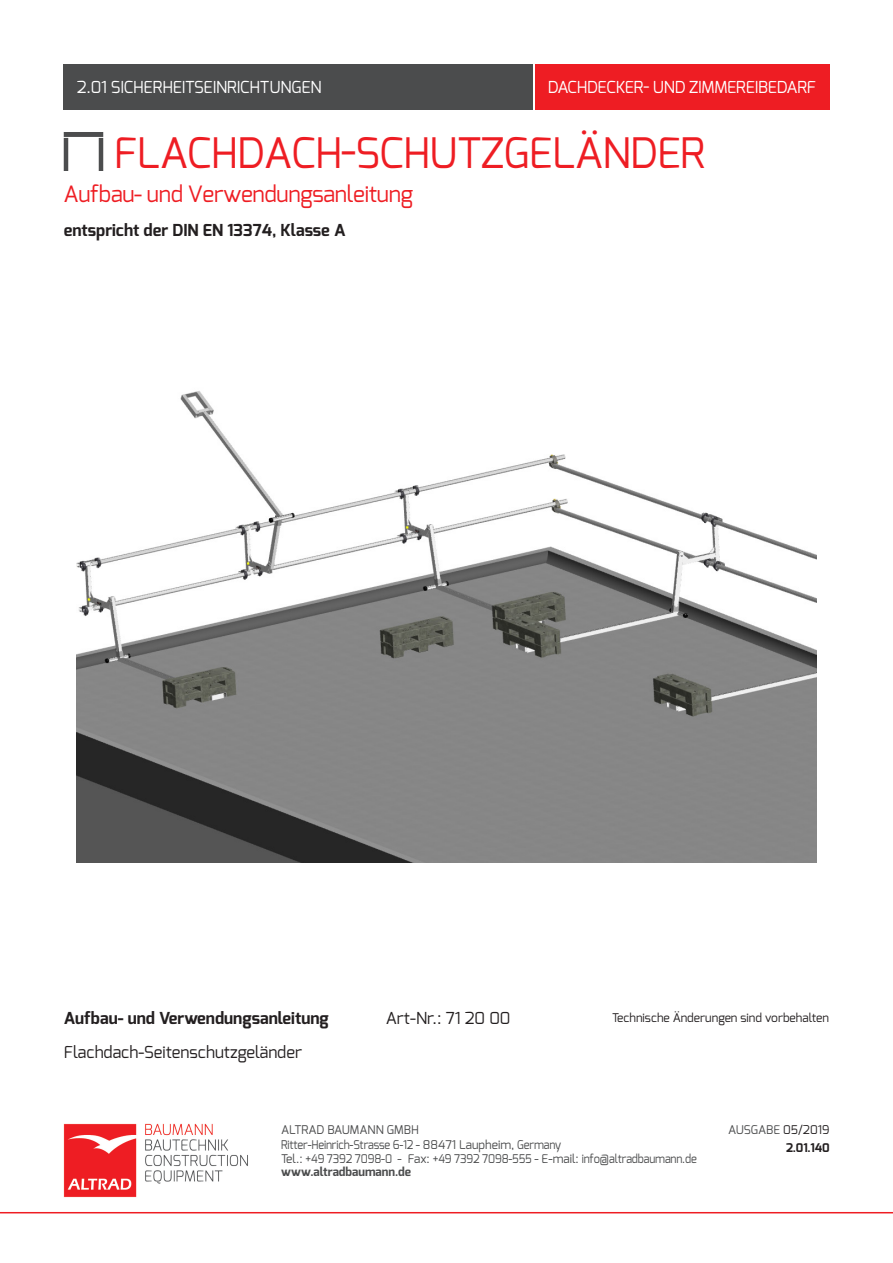
<style>
.page{position:relative;width:893px;height:1263px;background:#fff}
.page>*{position:absolute;margin:0;border:0;box-sizing:border-box;transform-origin:0 0}
.t1{font:42px "Exo";letter-spacing:-.015em;color:#ee1d23}
.t2{font:22.5px "Exo";letter-spacing:-.015em;color:#ee1d23}
.t3{font:700 16.5px "Exo";color:#231f20}
.t4{font:16.5px "Exo";letter-spacing:-.015em;color:#fff}
.t5{font:16.5px "Exo";color:#231f20}
.t6{font:12px/14.4px "Exo";letter-spacing:-.015em;color:#4b4c4d}
.t7{font:12px "Exo";color:#231f20}
.t8{font:700 12px/18.6px "Exo";color:#231f20;text-align:right}
.t9{font:700 12px "Exo";color:#4b4c4d}
.s1{font-weight:400;color:#4b4c4d}
.s2{font-weight:400}
</style>
<div class="page">
<img style="left:63px;top:1123px;width:185px;height:75px">
<hr style="left:0;top:1212px;width:893px;height:1px;background:#ee1d23">
<div style="left:64px;top:64px;width:469px;height:45px;background:#4b4c4d"></div>
<div style="left:535px;top:64px;width:294px;height:45px;background:#ee1d23"></div>
<img style="left:63px;top:132px;width:41px;height:39px">
<img style="left:77px;top:391px;width:740px;height:472px">
<h3 class="t4" style="left:77px;top:76px;width:247px">2.01 SICHERHEITSEINRICHTUNGEN</h3>
<h3 class="t4" style="left:548px;top:76px;width:270px">DACHDECKER- UND ZIMMEREIBEDARF</h3>
<h1 class="t1" style="left:114px;top:126px;width:593px">FLACHDACH-SCHUTZGELÄNDER</h1>
<h2 class="t2" style="left:64px;top:179px;width:351px">Aufbau- und Verwendungsanleitung</h2>
<h3 class="t3" style="left:64px;top:219px;width:283px">entspricht der DIN EN 13374, Klasse A</h3>
<h3 class="t3" style="left:64px;top:1008px;width:266px">Aufbau- und Verwendungsanleitung</h3>
<h3 class="t5" style="left:64px;top:1042px;width:240px">Flachdach-Seitenschutzgeländer</h3>
<h3 class="t5" style="left:386px;top:1007px;width:126px">Art-Nr.: 71 20 00</h3>
<p class="t7" style="left:612px;top:1010px;width:218px">Technische Änderungen sind vorbehalten</p>
<p class="t6" style="left:281px;top:1122px;width:417px">ALTRAD BAUMANN GMBH<br>Ritter-Heinrich-Strasse 6-12 - 88471 Laupheim, Germany<br>Tel.: +49 7392 7098-0 - Fax: +49 7392 7098-555 - E-mail: info@altradbaumann.de</p>
<p class="t9" style="left:281px;top:1164px;width:131px">www.altradbaumann.de</p>
<p class="t8" style="left:728px;top:1120px;width:103px"><span class="s1">AUSGABE</span> <span class="s2">05/2019<br></span>2.01.140</p>
</div>
